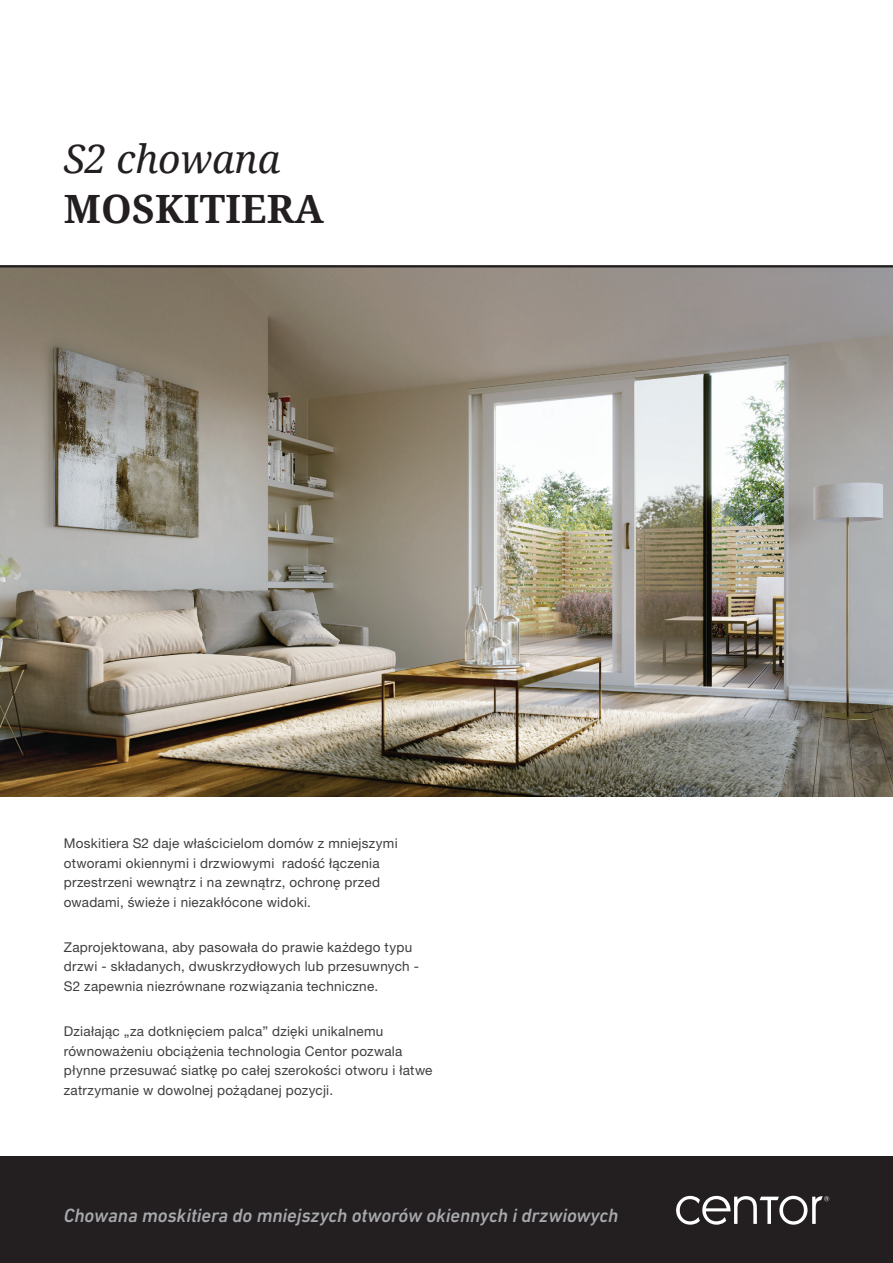
<style>
.page{position:relative;width:893px;height:1263px;background:#fff}
.page>*{position:absolute;margin:0;border:0;box-sizing:border-box;transform-origin:0 0}
.Title_-_line_2{font:700 39px "Noto Serif";letter-spacing:.005em;color:#231f20}
.Title_-_line_1{font:italic 39px "Noto Serif";letter-spacing:-.005em;color:#231f20}
.Title_-_line_3{font:italic 500 19.5px "DIN Next LT Pro";letter-spacing:-.005em;color:#a8a9ad}
.Body{font:13.5px/19.5px "Helvetica Neue LT Pro";letter-spacing:.02em;color:#3e3e3f}
</style>
<div class="page">
<img style="left:0;top:267px;width:893px;height:529px">
<hr style="left:0;top:265px;width:893px;height:2px;background:#231f20">
<div style="left:0;top:1157px;width:893px;height:106px;background:#231f20"></div>
<svg style="left:676px;top:1196px;width:153px;height:29px"></svg>
<p class="Title_-_line_1" style="left:64px;top:132px;width:218px">S2 chowana</p>
<p class="Title_-_line_2" style="left:64px;top:181px;width:262px">MOSKITIERA</p>
<p class="Body" style="left:64px;top:833px;width:335px">Moskitiera S2 daje właścicielom domów z mniejszymi otworami okiennymi i drzwiowymi radość łączenia przestrzeni wewnątrz i na zewnątrz, ochronę przed owadami, świeże i niezakłócone widoki.</p>
<p class="Body" style="left:64px;top:937px;width:357px">Zaprojektowana, aby pasowała do prawie każdego typu drzwi - składanych, dwuskrzydłowych lub przesuwnych -<br>S2 zapewnia niezrównane rozwiązania techniczne.</p>
<p class="Body" style="left:64px;top:1021px;width:370px">Działając „za dotknięciem palca” dzięki unikalnemu równoważeniu obciążenia technologia Centor pozwala płynne przesuwać siatkę po całej szerokości otworu i łatwe zatrzymanie w dowolnej pożądanej pozycji.</p>
<p class="Title_-_line_3" style="left:64px;top:1204px;width:556px">Chowana moskitiera do mniejszych otworów okiennych i drzwiowych</p>
</div>
